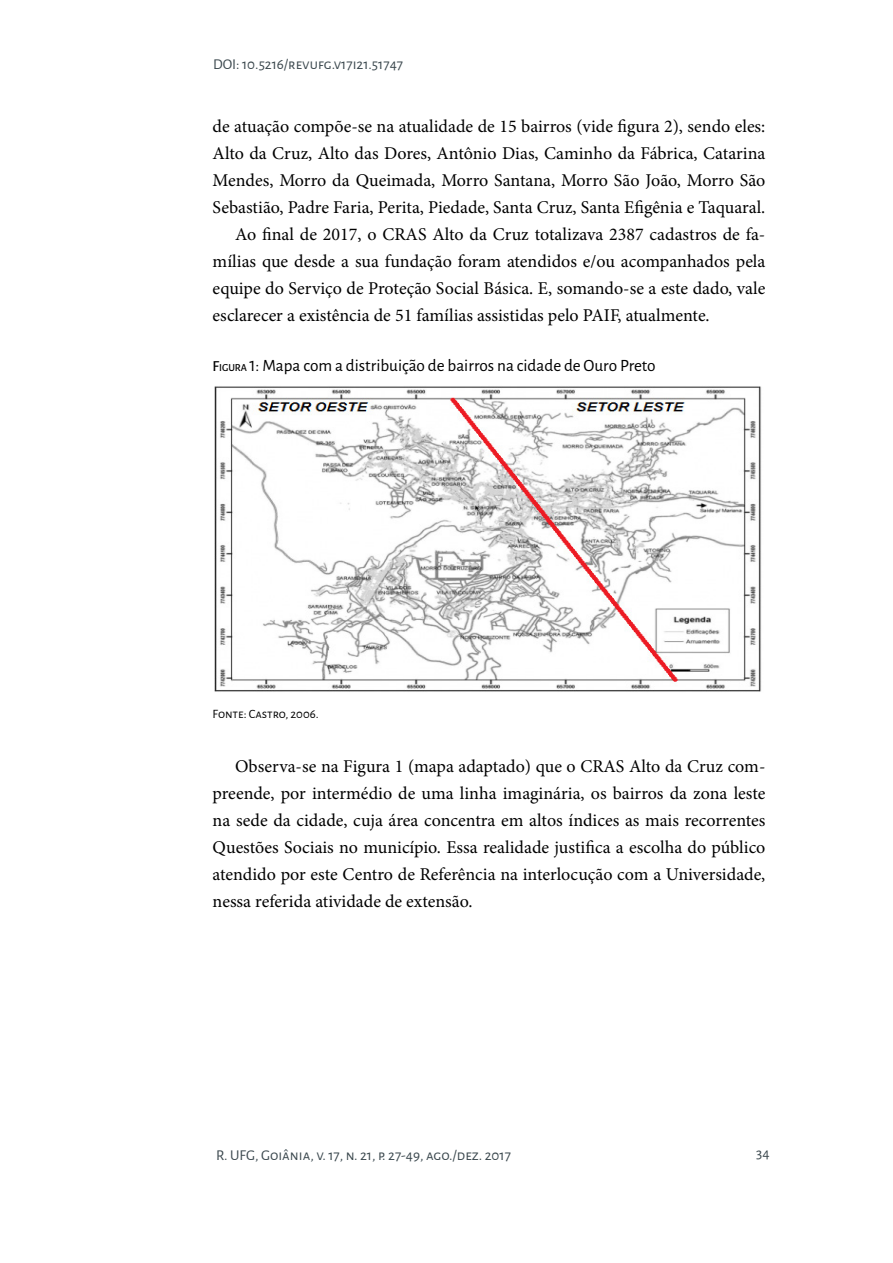
<style>
.page{position:relative;width:893px;height:1263px;background:#fff}
.page>*{position:absolute;margin:0;border:0;box-sizing:border-box;transform-origin:0 0}
.t1{font:18px/27px "Minion Pro";color:#000;text-align:justify}
.t2{font:18px "Minion Pro";letter-spacing:-.02em;color:#000}
.t3{font:17.25px "Alegreya Sans";color:#000}
.t4{font:15px "Alegreya Sans SC";color:#3a474d}
.t5{font:12.75px "Alegreya Sans SC";color:#000}
.s1{font-family:"Alegreya Sans SC";font-weight:500;font-size:15px}
.s2{font-family:"Alegreya Sans SC";font-weight:500;font-size:10.5px}
</style>
<div class="page">
<img style="left:215px;top:386px;width:546px;height:306px">
<p class="t4" style="left:213px;top:53px;width:192px">DOI: 10.5216/revufg.v17i21.51747</p>
<p class="t1" style="left:213px;top:113px;width:554px">de atuação compõe-se na atualidade de 15 bairros (vide figura 2), sendo eles:</p>
<p class="t1" style="left:213px;top:140px;width:554px">Alto da Cruz, Alto das Dores, Antônio Dias, Caminho da Fábrica, Catarina</p>
<p class="t2" style="left:213px;top:168px;width:554px">Mendes, Morro da Queimada, Morro Santana, Morro São João, Morro São</p>
<p class="t1" style="left:213px;top:194px;width:554px">Sebastião, Padre Faria, Perita, Piedade, Santa Cruz, Santa Efigênia e Taquaral.</p>
<p class="t1" style="left:235px;top:221px;width:532px">Ao final de 2017, o CRAS Alto da Cruz totalizava 2387 cadastros de fa-</p>
<p class="t1" style="left:213px;top:248px;width:554px">mílias que desde a sua fundação foram atendidos e/ou acompanhados pela</p>
<p class="t1" style="left:213px;top:275px;width:554px">equipe do Serviço de Proteção Social Básica. E, somando-se a este dado, vale</p>
<p class="t1" style="left:213px;top:302px;width:499px">esclarecer a existência de 51 famílias assistidas pelo PAIF, atualmente.</p>
<p class="t3" style="left:213px;top:353px;width:445px"><span class="s1">F</span><span class="s2">IGURA</span> 1: Mapa com a distribuição de bairros na cidade de Ouro Preto</p>
<p class="t5" style="left:213px;top:705px;width:108px">Fonte: Castro, 2006.</p>
<p class="t1" style="left:213px;top:752px;width:554px;text-indent:22px">Observa-se na Figura 1 (mapa adaptado) que o CRAS Alto da Cruz com&shy;preende, por intermédio de uma linha imaginária, os bairros da zona leste na sede da cidade, cuja área concentra em altos índices as mais recorrentes Questões Sociais no município. Essa realidade justifica a escolha do público atendido por este Centro de Referência na interlocução com a Universidade, nessa referida atividade de extensão.</p>
<p class="t4" style="left:216px;top:1144px;width:296px">R. UFG, Goiânia, v. 17, n. 21, p. 27-49, ago./dez. 2017</p>
<p class="t4" style="left:756px;top:1142px;width:15px">34</p>
</div>
